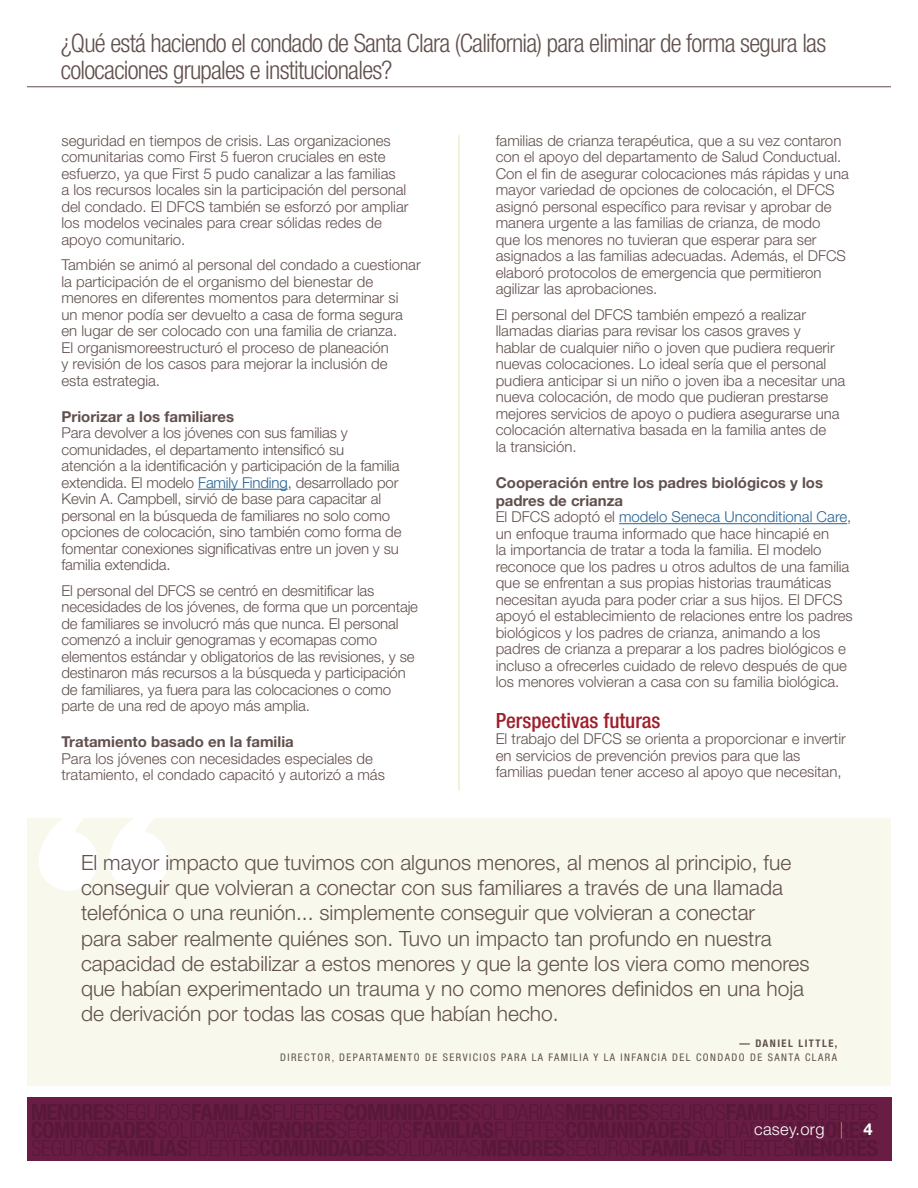
<style>
.page{position:relative;width:918px;height:1188px;background:#fff}
.page>*{position:absolute;margin:0;border:0;box-sizing:border-box;transform-origin:0 0}
.t1{font:300 condensed 25.5px/27px "Helvetica Neue LT Std";letter-spacing:-.03em;color:#61504d}
.t2{font:300 21px/25.2px "Helvetica Neue LT Std";color:#61504d}
.t3{font:500 condensed 21px "Helvetica Neue LT Std";color:#9f1e29}
.t4{font:300 16.5px "Helvetica Neue LT Std";letter-spacing:.02em;color:#fff}
.t5{font:300 15px/16.5px "Helvetica Neue LT Std";color:#61504d}
.t6{font:700 15px/18px "Helvetica Neue LT Std";color:#61504d}
.t7{font:condensed 10.5px "Helvetica Neue LT Std";letter-spacing:.14em;color:#61504d}
.t8{font:700 condensed 10.5px "Helvetica Neue LT Std";letter-spacing:.14em;color:#61504d}
.s1{color:#266294}
.s2{color:#f18921}
.s3{font-weight:700}
</style>
<div class="page">
<div style="left:27px;top:1098px;width:864px;height:63px;background:#691d45"></div>
<hr style="left:27px;top:86px;width:864px;height:1px;background:#61504d">
<hr style="left:459px;top:135px;width:1px;height:656px;background:#e8e8b8">
<hr style="left:198px;top:489px;width:90px;height:1px;background:#266294">
<hr style="left:619px;top:523px;width:228px;height:1px;background:#266294">
<div style="left:27px;top:818px;width:864px;height:268px;background:#f9f8ed"></div>
<svg style="left:39px;top:818px;width:129px;height:73px"></svg>
<h1 class="t1" style="left:61px;top:30px;width:767px">¿Qué está haciendo el condado de Santa Clara (California) para eliminar de forma segura las colocaciones grupales e institucionales?</h1>
<p class="t5" style="left:62px;top:132px;width:349px">seguridad en tiempos de crisis. Las organizaciones comunitarias como First 5 fueron cruciales en este esfuerzo, ya que First 5 pudo canalizar a las familias<br>a los recursos locales sin la participación del personal del condado. El DFCS también se esforzó por ampliar los modelos vecinales para crear sólidas redes de apoyo comunitario.</p>
<p class="t5" style="left:62px;top:256px;width:361px">También se animó al personal del condado a cuestionar la participación de el organismo del bienestar de menores en diferentes momentos para determinar si<br>un menor podía ser devuelto a casa de forma segura en lugar de ser colocado con una familia de crianza.<br>El organismoreestructuró el proceso de planeación<br>y revisión de los casos para mejorar la inclusión de<br>esta estrategia.</p>
<p class="t6" style="left:62px;top:407px;width:174px">Priorizar a los familiares</p>
<p class="t5" style="left:62px;top:424px;width:341px">Para devolver a los jóvenes con sus familias y comunidades, el departamento intensificó su atención a la identificación y participación de la familia extendida. El modelo <span class="s1">Family Finding</span>, desarrollado por Kevin A. Campbell, sirvió de base para capacitar al personal en la búsqueda de familiares no solo como opciones de colocación, sino también como forma de fomentar conexiones significativas entre un joven y su familia extendida.</p>
<p class="t5" style="left:62px;top:582px;width:358px">El personal del DFCS se centró en desmitificar las necesidades de los jóvenes, de forma que un porcentaje de familiares se involucró más que nunca. El personal comenzó a incluir genogramas y ecomapas como elementos estándar y obligatorios de las revisiones, y se destinaron más recursos a la búsqueda y participación de familiares, ya fuera para las colocaciones o como parte de una red de apoyo más amplia.</p>
<p class="t6" style="left:62px;top:733px;width:234px">Tratamiento basado en la familia</p>
<p class="t5" style="left:62px;top:750px;width:325px">Para los jóvenes con necesidades especiales de tratamiento, el condado capacitó y autorizó a más</p>
<p class="t5" style="left:496px;top:132px;width:355px">familias de crianza terapéutica, que a su vez contaron con el apoyo del departamento de Salud Conductual.<br>Con el fin de asegurar colocaciones más rápidas y una mayor variedad de opciones de colocación, el DFCS asignó personal específico para revisar y aprobar de manera urgente a las familias de crianza, de modo<br>que los menores no tuvieran que esperar para ser asignados a las familias adecuadas. Además, el DFCS elaboró protocolos de emergencia que permitieron agilizar las aprobaciones.</p>
<p class="t5" style="left:496px;top:306px;width:351px">El personal del DFCS también empezó a realizar llamadas diarias para revisar los casos graves y<br>hablar de cualquier niño o joven que pudiera requerir nuevas colocaciones. Lo ideal sería que el personal pudiera anticipar si un niño o joven iba a necesitar una nueva colocación, de modo que pudieran prestarse mejores servicios de apoyo o pudiera asegurarse una colocación alternativa basada en la familia antes de<br>la transición.</p>
<p class="t6" style="left:496px;top:473px;width:329px">Cooperación entre los padres biológicos y los padres de crianza</p>
<p class="t5" style="left:496px;top:508px;width:359px">El DFCS adoptó el <span class="s1">modelo Seneca Unconditional Care</span>, un enfoque trauma informado que hace hincapié en<br>la importancia de tratar a toda la familia. El modelo reconoce que los padres u otros adultos de una familia que se enfrentan a sus propias historias traumáticas necesitan ayuda para poder criar a sus hijos. El DFCS apoyó el establecimiento de relaciones entre los padres biológicos y los padres de crianza, animando a los padres de crianza a preparar a los padres biológicos e incluso a ofrecerles cuidado de relevo después de que los menores volvieran a casa con su familia biológica.</p>
<h2 class="t3" style="left:496px;top:708px;width:166px">Perspectivas futuras</h2>
<p class="t5" style="left:496px;top:730px;width:352px">El trabajo del DFCS se orienta a proporcionar e invertir en servicios de prevención previos para que las familias puedan tener acceso al apoyo que necesitan,</p>
<p class="t2" style="left:81px;top:849px;width:730px">El mayor impacto que tuvimos con algunos menores, al menos al principio, fue conseguir que volvieran a conectar con sus familiares a través de una llamada telefónica o una reunión... simplemente conseguir que volvieran a conectar<br>para saber realmente quiénes son. Tuvo un impacto tan profundo en nuestra capacidad de estabilizar a estos menores y que la gente los viera como menores que habían experimentado un trauma y no como menores definidos en una hoja de derivación por todas las cosas que habían hecho.</p>
<p class="t8" style="left:740px;top:1037px;width:99px">— DANIEL LITTLE,</p>
<p class="t7" style="left:280px;top:1051px;width:558px">DIRECTOR, DEPARTAMENTO DE SERVICIOS PARA LA FAMILIA Y LA INFANCIA DEL CONDADO DE SANTA CLARA</p>
<p class="t4" style="left:754px;top:1119px;width:120px">casey.org <span class="s2">|</span> <span class="s3">4</span></p>
</div>
